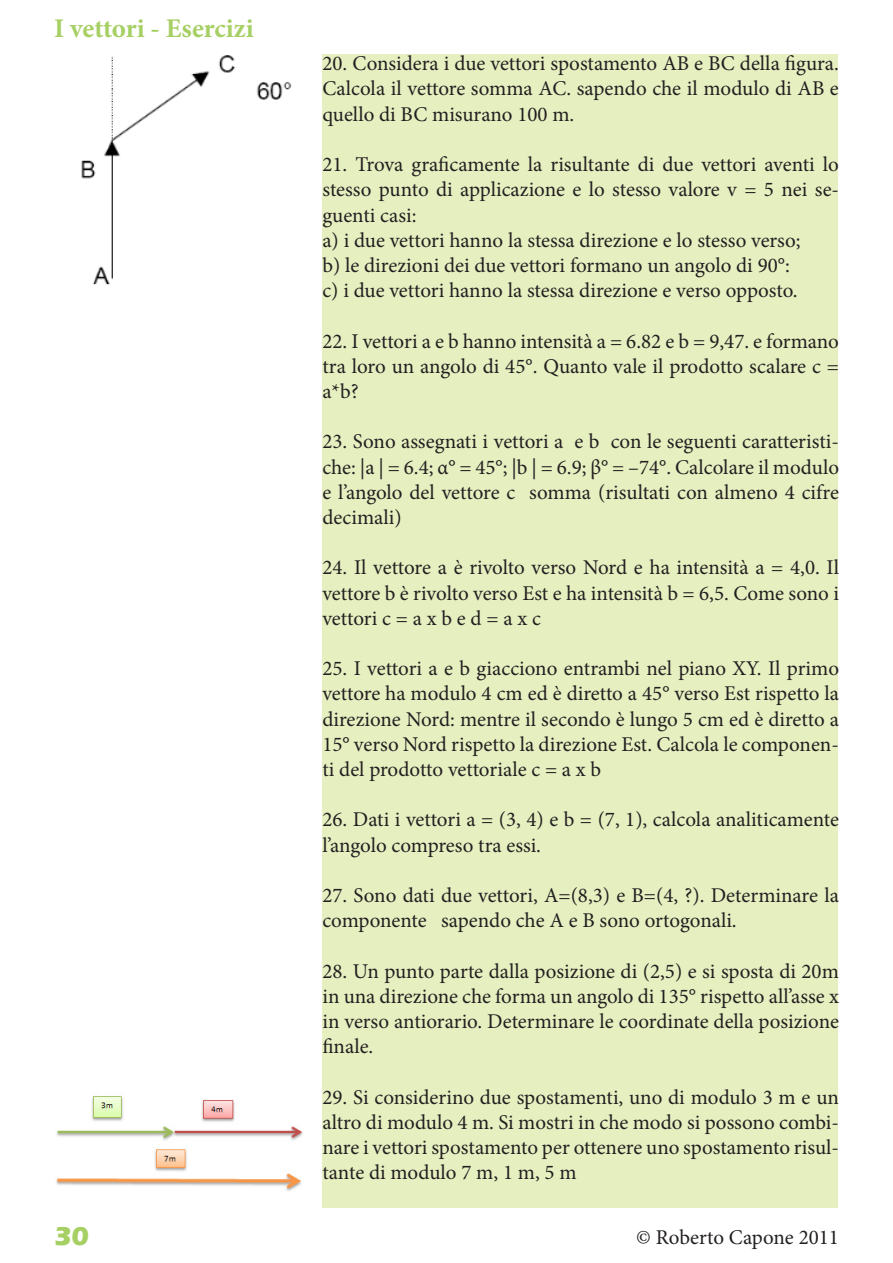
<style>
.page{position:relative;width:893px;height:1263px;background:#fff}
.page>*{position:absolute;margin:0;border:0;box-sizing:border-box;transform-origin:0 0}
.t1{font:700 27px "Minion Pro";color:#a6d064}
.t2{font:700 27px "Eras ITC";color:#a6d064}
.t3{font:21px/25.2px "Minion Pro";color:#231f20;text-align:justify}
</style>
<div class="page">
<div style="left:322px;top:55px;width:516px;height:1153px;background:#e5efc0"></div>
<img style="left:81px;top:55px;width:211px;height:230px">
<img style="left:56px;top:1095px;width:247px;height:96px">
<p class="t1" style="left:54px;top:9px;width:201px">I vettori - Esercizi</p>
<p class="t3" style="left:322px;top:51px;width:518px">20. Considera i due vettori spostamento AB e BC della figura.<br>Calcola il vettore somma AC. sapendo che il modulo di AB e quello di BC misurano 100 m.</p>
<p class="t3" style="left:322px;top:152px;width:518px;text-align:left">21. Trova graficamente la risultante di due vettori aventi lo stesso punto di applicazione e lo stesso valore v = 5 nei se&shy;guenti casi:<br>a) i due vettori hanno la stessa direzione e lo stesso verso;<br>b) le direzioni dei due vettori formano un angolo di 90°:<br>c) i due vettori hanno la stessa direzione e verso opposto.</p>
<p class="t3" style="left:322px;top:328px;width:518px">22. I vettori a e b hanno intensità a = 6.82 e b = 9,47. e formano tra loro un angolo di 45°. Quanto vale il prodotto scalare c = a*b?</p>
<p class="t3" style="left:322px;top:429px;width:518px">23. Sono assegnati i vettori a e b con le seguenti caratteristi&shy;che: |a | = 6.4; α° = 45°; |b | = 6.9; β° = –74°. Calcolare il modulo e l’angolo del vettore c somma (risultati con almeno 4 cifre decimali)</p>
<p class="t3" style="left:322px;top:555px;width:518px">24. Il vettore a è rivolto verso Nord e ha intensità a = 4,0. Il vettore b è rivolto verso Est e ha intensità b = 6,5. Come sono i vettori c = a x b e d = a x c</p>
<p class="t3" style="left:322px;top:656px;width:518px">25. I vettori a e b giacciono entrambi nel piano XY. Il primo vettore ha modulo 4 cm ed è diretto a 45° verso Est rispetto la direzione Nord: mentre il secondo è lungo 5 cm ed è diretto a 15° verso Nord rispetto la direzione Est. Calcola le componen&shy;ti del prodotto vettoriale c = a x b</p>
<p class="t3" style="left:322px;top:807px;width:518px">26. Dati i vettori a = (3, 4) e b = (7, 1), calcola analiticamente l’angolo compreso tra essi.</p>
<p class="t3" style="left:322px;top:883px;width:518px">27. Sono dati due vettori, A=(8,3) e B=(4, ?). Determinare la componente sapendo che A e B sono ortogonali.</p>
<p class="t3" style="left:322px;top:958px;width:518px">28. Un punto parte dalla posizione di (2,5) e si sposta di 20m in una direzione che forma un angolo di 135° rispetto all’asse x in verso antiorario. Determinare le coordinate della posizione finale.</p>
<p class="t3" style="left:322px;top:1084px;width:518px">29. Si considerino due spostamenti, uno di modulo 3 m e un altro di modulo 4 m. Si mostri in che modo si possono combi&shy;nare i vettori spostamento per ottenere uno spostamento risul&shy;tante di modulo 7 m, 1 m, 5 m</p>
<p class="t2" style="left:54px;top:1221px;width:37px">30</p>
<p class="t3" style="left:636px;top:1224px;width:204px">© Roberto Capone 2011</p>
</div>
